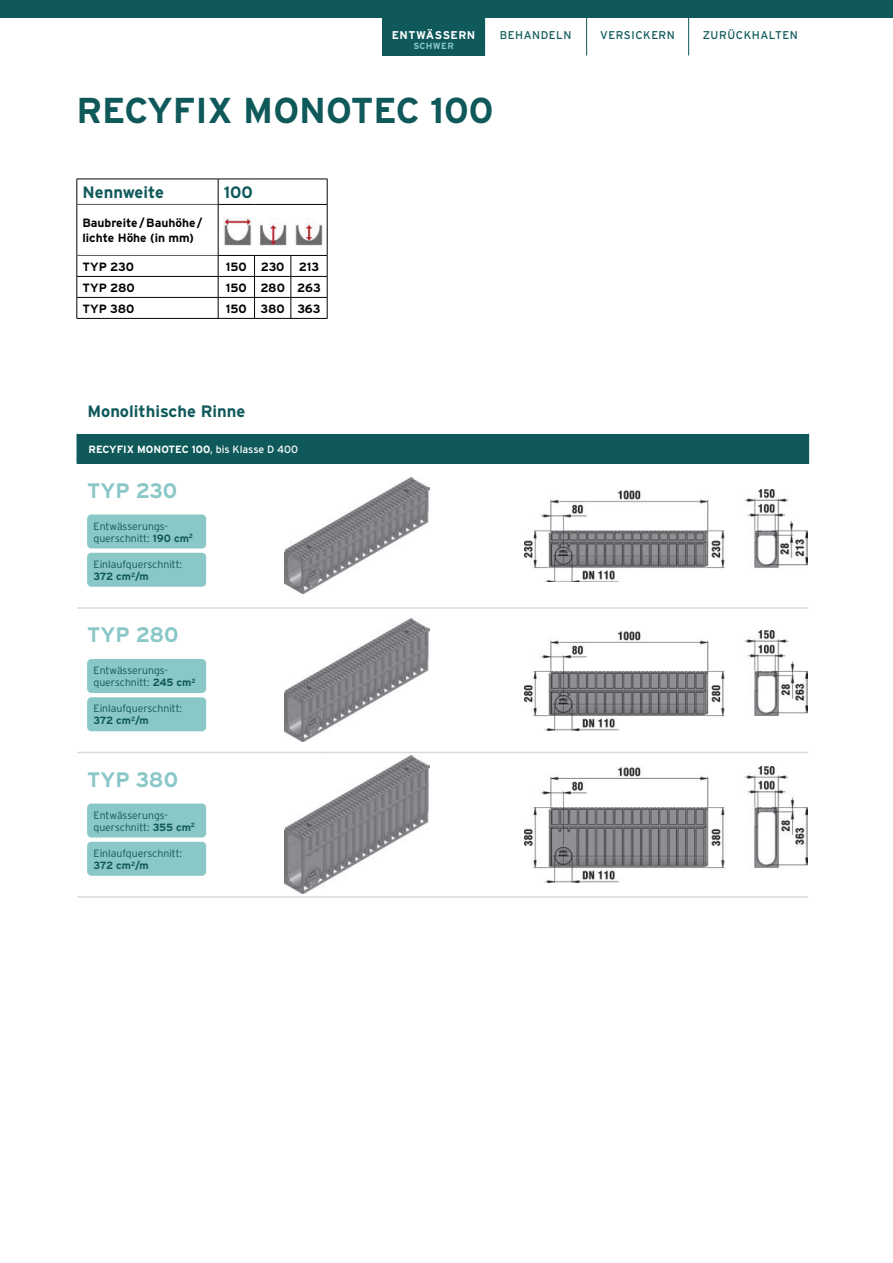
<style>
.page{position:relative;width:893px;height:1263px;background:#fff}
.page>*{position:absolute;margin:0;border:0;box-sizing:border-box;transform-origin:0 0}
.t1{font:700 36px "Interstate";color:#0f595a}
.t2{font:700 21px "Interstate";color:#8ac7c7}
.t3{font:700 16.5px "Interstate";color:#0f595a}
.t4{font:700 12px/15px "Interstate";color:#040503}
.t5{font:11.25px "Interstate";letter-spacing:.04em;color:#0f595a}
.t6{font:700 11.25px "Interstate";letter-spacing:.045em;color:#fff}
.t7{font:300 10.5px/12px "Interstate";color:#0f595a}
.t8{font:700 10.5px "Interstate";color:#fff}
.t9{font:700 9px "Interstate";letter-spacing:.035em;color:#8ac7c7}
.s1{font-weight:400}
.s2{font-weight:700}
</style>
<div class="page">
<div style="left:77px;top:434px;width:731px;height:30px;background:#0f595a"></div>
<hr style="left:808px;top:434px;width:1px;height:30px;background:#0f595a">
<hr style="left:77px;top:607px;width:244px;height:2px;background:#dbdad9">
<hr style="left:321px;top:607px;width:487px;height:2px;background:#dbdad9">
<hr style="left:77px;top:752px;width:244px;height:1px;background:#dbdad9">
<hr style="left:321px;top:752px;width:487px;height:1px;background:#dbdad9">
<hr style="left:77px;top:896px;width:244px;height:2px;background:#dbdad9">
<hr style="left:321px;top:896px;width:487px;height:2px;background:#dbdad9">
<img style="left:524px;top:490px;width:284px;height:92px">
<img style="left:524px;top:767px;width:284px;height:116px">
<img style="left:524px;top:630px;width:284px;height:100px">
<img style="left:285px;top:478px;width:144px;height:116px">
<img style="left:285px;top:756px;width:144px;height:138px">
<img style="left:285px;top:619px;width:144px;height:123px">
<hr style="left:77px;top:179px;width:141px;height:1px;background:#040503">
<svg style="left:77px;top:179px;width:1px;height:25px"></svg>
<hr style="left:218px;top:179px;width:36px;height:1px;background:#040503">
<svg style="left:218px;top:179px;width:1px;height:25px"></svg>
<hr style="left:254px;top:179px;width:73px;height:1px;background:#040503">
<svg style="left:327px;top:179px;width:1px;height:25px"></svg>
<hr style="left:77px;top:204px;width:1px;height:51px;background:#040503">
<hr style="left:218px;top:204px;width:36px;height:1px;background:#040503">
<hr style="left:218px;top:205px;width:1px;height:50px;background:#040503">
<hr style="left:254px;top:204px;width:73px;height:1px;background:#040503">
<hr style="left:327px;top:205px;width:1px;height:50px;background:#040503">
<hr style="left:218px;top:255px;width:36px;height:1px;background:#040503">
<hr style="left:254px;top:255px;width:73px;height:1px;background:#040503">
<hr style="left:77px;top:276px;width:141px;height:1px;background:#040503">
<hr style="left:218px;top:276px;width:36px;height:1px;background:#040503">
<hr style="left:254px;top:276px;width:37px;height:1px;background:#040503">
<hr style="left:291px;top:276px;width:36px;height:1px;background:#040503">
<hr style="left:77px;top:297px;width:141px;height:1px;background:#040503">
<svg style="left:77px;top:256px;width:1px;height:62px"></svg>
<hr style="left:218px;top:297px;width:36px;height:1px;background:#040503">
<svg style="left:218px;top:256px;width:1px;height:62px"></svg>
<hr style="left:254px;top:297px;width:37px;height:1px;background:#040503">
<svg style="left:254px;top:256px;width:1px;height:62px"></svg>
<hr style="left:291px;top:297px;width:36px;height:1px;background:#040503">
<svg style="left:291px;top:256px;width:1px;height:62px"></svg>
<svg style="left:327px;top:256px;width:1px;height:62px"></svg>
<hr style="left:77px;top:318px;width:177px;height:1px;background:#040503">
<hr style="left:254px;top:318px;width:73px;height:1px;background:#040503">
<hr style="left:77px;top:204px;width:141px;height:1px;background:#575756">
<hr style="left:77px;top:255px;width:141px;height:1px;background:#575756">
<img style="left:224px;top:217px;width:99px;height:29px">
<div style="left:87px;top:659px;width:119px;height:34px;background:#8ac7c7;border-radius:4px"></div>
<div style="left:87px;top:697px;width:119px;height:34px;background:#8ac7c7;border-radius:4px"></div>
<div style="left:87px;top:804px;width:119px;height:34px;background:#8ac7c7;border-radius:4px"></div>
<div style="left:87px;top:842px;width:119px;height:34px;background:#8ac7c7;border-radius:4px"></div>
<div style="left:87px;top:515px;width:119px;height:34px;background:#8ac7c7;border-radius:4px"></div>
<div style="left:87px;top:553px;width:119px;height:34px;background:#8ac7c7;border-radius:4px"></div>
<div style="left:0;top:0;width:893px;height:17px;background:#0f595a"></div>
<div style="left:383px;top:0;width:102px;height:56px;background:#0f595a"></div>
<hr style="left:586px;top:0;width:1px;height:56px;background:#0f595a">
<hr style="left:688px;top:0;width:1px;height:56px;background:#0f595a">
<p class="t6" style="left:392px;top:31px;width:85px">ENTWÄSSERN</p>
<p class="t5" style="left:500px;top:29px;width:73px">BEHANDELN</p>
<p class="t5" style="left:600px;top:29px;width:76px">VERSICKERN</p>
<p class="t9" style="left:413px;top:43px;width:42px">SCHWER</p>
<h1 class="t1" style="left:77px;top:96px;width:419px">RECYFIX MONOTEC 100</h1>
<h3 class="t3" style="left:83px;top:186px;width:83px">Nennweite</h3>
<h3 class="t3" style="left:224px;top:186px;width:31px">100</h3>
<p class="t4" style="left:83px;top:216px;width:122px">Baubreite/Bauhöhe/ lichte Höhe (in mm)</p>
<p class="t4" style="left:83px;top:260px;width:53px">TYP 230</p>
<p class="t4" style="left:226px;top:260px;width:95px">150 230 213</p>
<p class="t4" style="left:83px;top:281px;width:54px">TYP 280</p>
<p class="t4" style="left:226px;top:281px;width:96px">150 280 263</p>
<p class="t4" style="left:83px;top:302px;width:54px">TYP 380</p>
<p class="t4" style="left:226px;top:302px;width:96px">150 380 363</p>
<p class="t5" style="left:703px;top:29px;width:96px">ZURÜCKHALTEN</p>
<h3 class="t3" style="left:87px;top:405px;width:159px">Monolithische Rinne</h3>
<p class="t8" style="left:89px;top:445px;width:211px">RECYFIX MONOTEC 100<span class="s1">, bis Klasse D 400</span></p>
<h2 class="t2" style="left:87px;top:482px;width:92px">TYP 230</h2>
<p class="t7" style="left:94px;top:521px;width:101px">Entwässerungs&shy;querschnitt: <span class="s2">190 cm</span><sup>2</sup></p>
<p class="t7" style="left:94px;top:559px;width:90px">Einlaufquerschnitt:<br><span class="s2">372 cm</span><sup>2</sup><span class="s2">/m</span></p>
<h2 class="t2" style="left:87px;top:627px;width:93px">TYP 280</h2>
<p class="t7" style="left:94px;top:665px;width:104px">Entwässerungs&shy;querschnitt: <span class="s2">245 cm</span><sup>2</sup></p>
<p class="t7" style="left:94px;top:704px;width:90px">Einlaufquerschnitt:<br><span class="s2">372 cm</span><sup>2</sup><span class="s2">/m</span></p>
<h2 class="t2" style="left:87px;top:771px;width:93px">TYP 380</h2>
<p class="t7" style="left:94px;top:810px;width:103px">Entwässerungs&shy;querschnitt: <span class="s2">355 cm</span><sup>2</sup></p>
<p class="t7" style="left:94px;top:848px;width:90px">Einlaufquerschnitt:<br><span class="s2">372 cm</span><sup>2</sup><span class="s2">/m</span></p>
</div>
